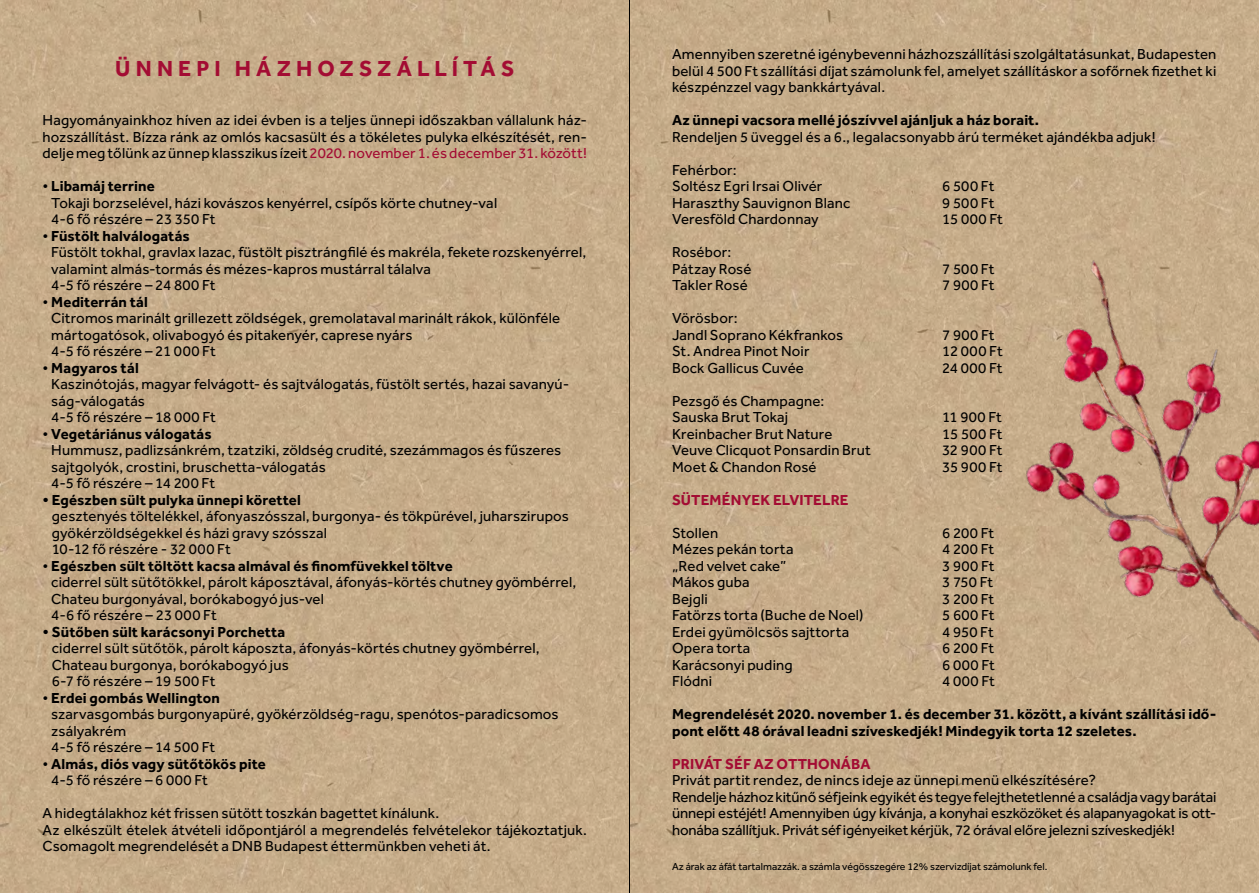
<style>
.page{position:relative;width:1259px;height:893px;background:#fff}
.page>*{position:absolute;margin:0;border:0;box-sizing:border-box;transform-origin:0 0}
.t1{font:700 22.5px "Effra";letter-spacing:.23em;color:#a30c33}
.t2{font:15px/16.5px "Effra";letter-spacing:.01em;color:#000}
.t3{font:700 15px/16.5px "Effra";letter-spacing:.01em;color:#000}
.t4{font:15px/16.5px "Effra";letter-spacing:-.01em;color:#000}
.t5{font:700 15px "Effra";letter-spacing:.01em;color:#a30c33}
.t6{font:10.5px "Effra";color:#000}
.s1{color:#a30c33}
.s2{font-weight:700}
.s3{font-weight:400}
</style>
<div class="page">
<img style="left:0;top:0;width:1259px;height:893px">
<hr style="left:629px;top:0;width:1px;height:893px;background:#000">
<img style="left:972px;top:223px;width:287px;height:483px">
<h1 class="t1" style="left:115px;top:54px;width:401px">ÜNNEPI HÁZHOZSZÁLLÍTÁS</h1>
<p class="t2" style="left:43px;top:112px;width:546px;text-align:justify">Hagyományainkhoz híven az idei évben is a teljes ünnepi időszakban vállalunk ház&shy;hozszállítást. Bízza ránk az omlós kacsasült és a tökéletes pulyka elkészítését, ren&shy;delje meg tőlünk az ünnep klasszikus ízeit <span class="s1">2020. november 1. és december 31. között!</span></p>
<p class="t2" style="left:51px;top:178px;width:447px;text-indent:-9px">• <span class="s2">Libamáj terrine<br></span>Tokaji borzselével, házi kovászos kenyérrel, csípős körte chutney-val<br>4-6 fő részére – 23 350 Ft</p>
<p class="t2" style="left:51px;top:227px;width:536px;text-indent:-9px">• <span class="s2">Füstölt halválogatás<br></span>Füstölt tokhal, gravlax lazac, füstölt pisztrángfilé és makréla, fekete rozskenyérrel, valamint almás-tormás és mézes-kapros mustárral tálalva<br>4-5 fő részére – 24 800 Ft</p>
<p class="t2" style="left:51px;top:293px;width:510px;text-indent:-9px">• <span class="s2">Mediterrán tál<br></span>Citromos marinált grillezett zöldségek, gremolataval marinált rákok, különféle mártogatósok, olivabogyó és pitakenyér, caprese nyárs<br>4-5 fő részére – 21 000 Ft</p>
<p class="t2" style="left:51px;top:359px;width:519px;text-indent:-9px">• <span class="s2">Magyaros tál<br></span>Kaszinótojás, magyar felvágott- és sajtválogatás, füstölt sertés, hazai savanyú&shy;ság-válogatás<br>4-5 fő részére – 18 000 Ft</p>
<p class="t2" style="left:51px;top:425px;width:511px;text-indent:-9px">• <span class="s2">Vegetáriánus válogatás<br></span>Hummusz, padlizsánkrém, tzatziki, zöldség crudité, szezámmagos és fűszeres sajtgolyók, crostini, bruschetta-válogatás<br>4-5 fő részére – 14 200 Ft</p>
<p class="t3" style="left:43px;top:491px;width:260px">• Egészben sült pulyka ünnepi körettel</p>
<p class="t2" style="left:52px;top:508px;width:518px">gesztenyés töltelékkel, áfonyaszósszal, burgonya- és tökpürével, juharszirupos gyökérzöldségekkel és házi gravy szósszal<br>10-12 fő részére - 32 000 Ft</p>
<p class="t2" style="left:51px;top:557px;width:526px;text-indent:-9px">• <span class="s2">Egészben sült töltött kacsa almával és finomfüvekkel töltve<br></span>ciderrel sült sütőtökkel, párolt káposztával, áfonyás-körtés chutney gyömbérrel, Chateu burgonyával, borókabogyó jus-vel<br>4-6 fő részére – 23 000 Ft</p>
<p class="t3" style="left:43px;top:623px;width:244px">• Sütőben sült karácsonyi Porchetta</p>
<p class="t2" style="left:52px;top:640px;width:489px">ciderrel sült sütőtök, párolt káposzta, áfonyás-körtés chutney gyömbérrel,<br>Chateau burgonya, borókabogyó jus<br>6-7 fő részére – 19 500 Ft</p>
<p class="t2" style="left:51px;top:689px;width:509px;text-indent:-9px">• <span class="s2">Erdei gombás Wellington<br></span>szarvasgombás burgonyapüré, gyökérzöldség-ragu, spenótos-paradicsomos zsályakrém<br>4-5 fő részére – 14 500 Ft</p>
<p class="t3" style="left:51px;top:755px;width:216px;text-indent:-9px"><span class="s3">•</span> Almás, diós vagy sütőtökös pite<br><span class="s3">4-5 fő részére – 6 000 Ft</span></p>
<p class="t2" style="left:43px;top:805px;width:546px">A hidegtálakhoz két frissen sütött toszkán bagettet kínálunk.<br>Az elkészült ételek átvételi időpontjáról a megrendelés felvételekor tájékoztatjuk.<br>Csomagolt megrendelését a DNB Budapest éttermünkben veheti át.</p>
<p class="t2" style="left:672px;top:46px;width:546px;text-align:justify">Amennyiben szeretné igénybevenni házhozszállítási szolgáltatásunkat, Budapesten belül 4 500 Ft szállítási díjat számolunk fel, amelyet szállításkor a sofőrnek fizethet ki készpénzzel vagy bankkártyával.</p>
<p class="t3" style="left:672px;top:111px;width:368px">Az ünnepi vacsora mellé jószívvel ajánljuk a ház borait.</p>
<p class="t2" style="left:672px;top:128px;width:485px">Rendeljen 5 üveggel és a 6., legalacsonyabb árú terméket ajándékba adjuk!</p>
<p class="t2" style="left:672px;top:161px;width:152px">Fehérbor:<br>Soltész Egri Irsai Olivér</p>
<p class="t2" style="left:942px;top:178px;width:54px">6 500 Ft</p>
<p class="t2" style="left:672px;top:194px;width:180px">Haraszthy Sauvignon Blanc</p>
<p class="t2" style="left:942px;top:194px;width:54px">9 500 Ft</p>
<p class="t2" style="left:672px;top:211px;width:148px">Veresföld Chardonnay</p>
<p class="t2" style="left:942px;top:211px;width:62px">15 000 Ft</p>
<p class="t2" style="left:672px;top:244px;width:81px">Rosébor:<br>Pátzay Rosé</p>
<p class="t2" style="left:942px;top:260px;width:54px">7 500 Ft</p>
<p class="t2" style="left:672px;top:277px;width:77px">Takler Rosé</p>
<p class="t2" style="left:942px;top:277px;width:54px">7 900 Ft</p>
<p class="t2" style="left:672px;top:310px;width:173px">Vörösbor:<br>Jandl Soprano Kékfrankos</p>
<p class="t2" style="left:942px;top:326px;width:54px">7 900 Ft</p>
<p class="t2" style="left:672px;top:343px;width:139px">St. Andrea Pinot Noir</p>
<p class="t2" style="left:942px;top:343px;width:62px">12 000 Ft</p>
<p class="t2" style="left:672px;top:359px;width:133px">Bock Gallicus Cuvée</p>
<p class="t2" style="left:942px;top:359px;width:62px">24 000 Ft</p>
<p class="t2" style="left:672px;top:392px;width:154px">Pezsgő és Champagne:<br>Sauska Brut Tokaj</p>
<p class="t2" style="left:942px;top:409px;width:61px">11 900 Ft</p>
<p class="t2" style="left:672px;top:425px;width:162px">Kreinbacher Brut Nature</p>
<p class="t2" style="left:942px;top:425px;width:62px">15 500 Ft</p>
<p class="t2" style="left:672px;top:442px;width:200px">Veuve Clicquot Ponsardin Brut</p>
<p class="t2" style="left:942px;top:442px;width:62px">32 900 Ft</p>
<p class="t2" style="left:672px;top:458px;width:146px">Moet &amp; Chandon Rosé</p>
<p class="t2" style="left:942px;top:458px;width:62px">35 900 Ft</p>
<p class="t5" style="left:672px;top:490px;width:178px">SÜTEMÉNYEK ELVITELRE</p>
<p class="t2" style="left:672px;top:524px;width:48px">Stollen</p>
<p class="t2" style="left:942px;top:524px;width:54px">6 200 Ft</p>
<p class="t2" style="left:672px;top:541px;width:123px">Mézes pekán torta</p>
<p class="t2" style="left:942px;top:541px;width:54px">4 200 Ft</p>
<p class="t2" style="left:672px;top:557px;width:116px">„Red velvet cake”</p>
<p class="t2" style="left:942px;top:557px;width:54px">3 900 Ft</p>
<p class="t2" style="left:672px;top:574px;width:79px">Mákos guba</p>
<p class="t2" style="left:942px;top:574px;width:53px">3 750 Ft</p>
<p class="t2" style="left:672px;top:590px;width:37px">Bejgli</p>
<p class="t2" style="left:942px;top:590px;width:54px">3 200 Ft</p>
<p class="t2" style="left:672px;top:607px;width:193px">Fatörzs torta (Buche de Noel)</p>
<p class="t2" style="left:942px;top:607px;width:54px">5 600 Ft</p>
<p class="t2" style="left:672px;top:623px;width:179px">Erdei gyümölcsös sajttorta</p>
<p class="t2" style="left:942px;top:623px;width:53px">4 950 Ft</p>
<p class="t2" style="left:672px;top:640px;width:80px">Opera torta</p>
<p class="t2" style="left:942px;top:640px;width:54px">6 200 Ft</p>
<p class="t2" style="left:672px;top:656px;width:122px">Karácsonyi puding</p>
<p class="t2" style="left:942px;top:656px;width:54px">6 000 Ft</p>
<p class="t2" style="left:672px;top:673px;width:42px">Flódni</p>
<p class="t2" style="left:942px;top:673px;width:54px">4 000 Ft</p>
<p class="t3" style="left:672px;top:705px;width:546px">Megrendelését 2020. november 1. és december 31. között, a kívánt szállítási idő&shy;pont előtt 48 órával leadni szíveskedjék! Mindegyik torta 12 szeletes.</p>
<p class="t5" style="left:672px;top:754px;width:200px">PRIVÁT SÉF AZ OTTHONÁBA</p>
<p class="t4" style="left:672px;top:772px;width:546px">Privát partit rendez, de nincs ideje az ünnepi menü elkészítésére?<br>Rendelje házhoz kitűnő séfjeink egyikét és tegye felejthetetlenné a családja vagy barátai ünnepi estéjét! Amennyiben úgy kívánja, a konyhai eszközöket és alapanyagokat is ott&shy;honába szállítjuk. Privát séf igényeiket kérjük, 72 órával előre jelezni szíveskedjék!</p>
<p class="t6" style="left:672px;top:860px;width:377px">Az árak az áfát tartalmazzák. a számla végösszegére 12% szervizdíjat számolunk fel.</p>
</div>
